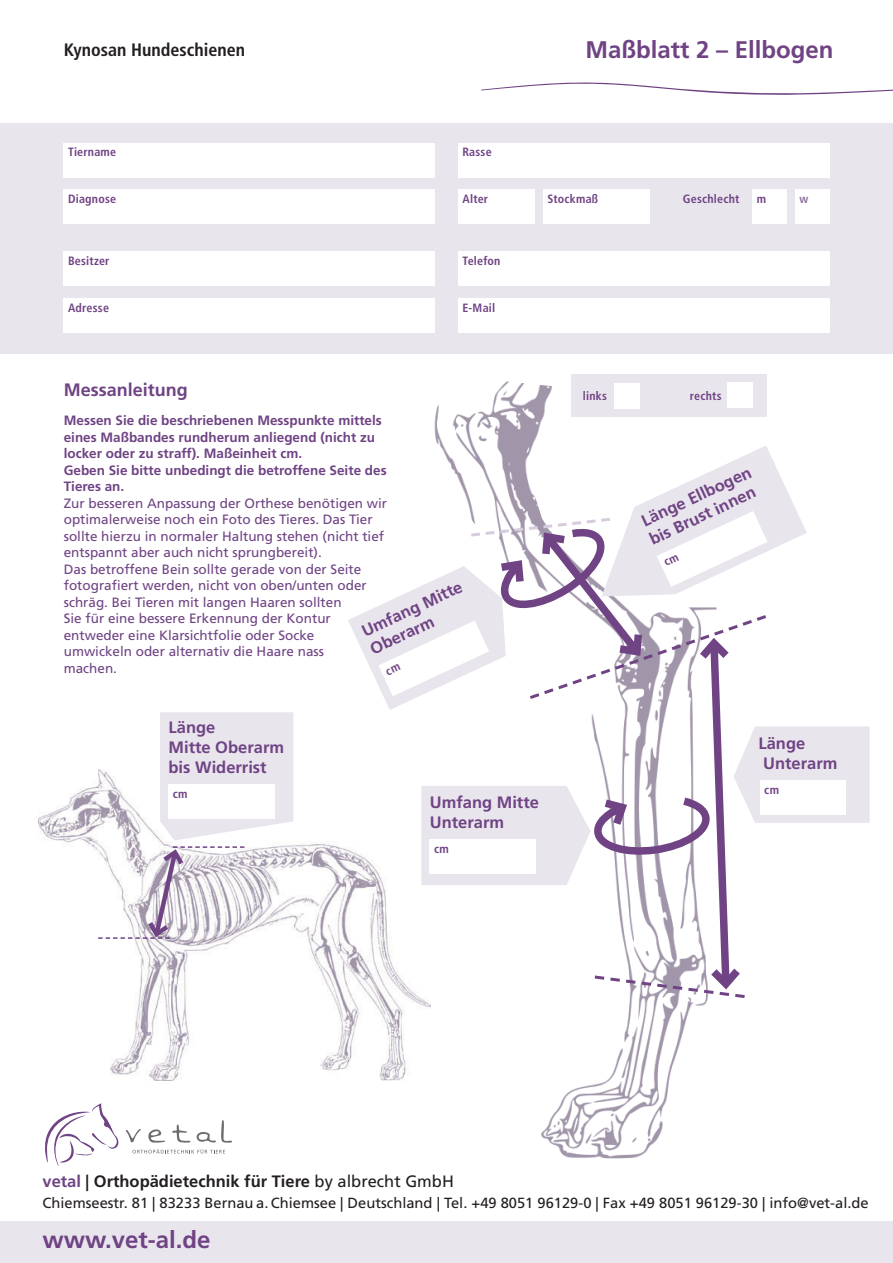
<style>
.page{position:relative;width:893px;height:1263px;background:#fff}
.page>*{position:absolute;margin:0;border:0;box-sizing:border-box;transform-origin:0 0}
.t1{font:700 24px "Frutiger LT Std";color:#6f4384}
.t2{font:700 condensed 18px "Frutiger LT Std";color:#231f20}
.t3{font:700 18px "Frutiger LT Std";color:#6f4384}
.t4{font:700 16.5px/19.8px "Frutiger LT Std";color:#6f4384}
.t5{font:700 16.5px "Frutiger LT Std";color:#231f20}
.t6{font:14.7px "Frutiger LT Std";color:#231f20}
.t7{font:13.5px/16.5px "Frutiger LT Std";color:#6f4384}
.t8{font:700 13.5px/16.5px "Frutiger LT Std";color:#6f4384}
.t9{font:700 condensed 12px "Frutiger LT Std";letter-spacing:.015em;color:#6f4384}
.t10{font:700 condensed 12px "Frutiger LT Pro";letter-spacing:.015em;color:#6f4384}
.t11{font:700 condensed 12px "Frutiger LT Std";color:#91719e}
.s1{color:#6f4384}
.s2{font-weight:400}
</style>
<div class="page">
<svg style="left:481px;top:82px;width:412px;height:13px"></svg>
<div style="left:0;top:1221px;width:893px;height:42px;background:#e9e5ed"></div>
<svg style="left:148px;top:1129px;width:17px;height:13px"></svg>
<svg style="left:172px;top:1124px;width:18px;height:19px"></svg>
<svg style="left:196px;top:1120px;width:36px;height:23px"></svg>
<svg style="left:126px;top:1129px;width:15px;height:13px"></svg>
<svg style="left:45px;top:1103px;width:74px;height:63px"></svg>
<svg style="left:132px;top:1149px;width:93px;height:4px"></svg>
<div style="left:0;top:123px;width:893px;height:231px;background:#e9e5ed"></div>
<div style="left:64px;top:143px;width:371px;height:34px;background:#fff"></div>
<div style="left:458px;top:190px;width:77px;height:34px;background:#fff"></div>
<div style="left:543px;top:190px;width:106px;height:34px;background:#fff"></div>
<div style="left:64px;top:190px;width:371px;height:34px;background:#fff"></div>
<div style="left:64px;top:252px;width:371px;height:34px;background:#fff"></div>
<div style="left:64px;top:298px;width:371px;height:34px;background:#fff"></div>
<div style="left:458px;top:252px;width:371px;height:34px;background:#fff"></div>
<div style="left:458px;top:298px;width:371px;height:34px;background:#fff"></div>
<div style="left:458px;top:143px;width:371px;height:34px;background:#fff"></div>
<div style="left:753px;top:190px;width:34px;height:34px;background:#fff"></div>
<div style="left:795px;top:190px;width:34px;height:34px;background:#fff"></div>
<img style="left:39px;top:769px;width:367px;height:311px">
<svg style="left:98px;top:846px;width:146px;height:94px"></svg>
<svg style="left:160px;top:712px;width:133px;height:128px;background:#ebe7ee"></svg>
<div style="left:169px;top:784px;width:106px;height:35px;background:#fff"></div>
<img style="left:411px;top:381px;width:297px;height:777px">
<div style="left:571px;top:374px;width:195px;height:43px;background:#e9e5ed"></div>
<div style="left:615px;top:383px;width:25px;height:26px;background:#fff"></div>
<div style="left:727px;top:382px;width:25px;height:26px;background:#fff"></div>
<svg style="left:348px;top:445px;width:522px;height:555px"></svg>
<h2 class="t2" style="left:64px;top:39px;width:183px">Kynosan Hundeschienen</h2>
<h1 class="t1" style="left:585px;top:36px;width:250px">Maßblatt 2 – Ellbogen</h1>
<p class="t9" style="left:68px;top:145px;width:50px">Tiername</p>
<p class="t9" style="left:68px;top:192px;width:50px">Diagnose</p>
<p class="t9" style="left:462px;top:192px;width:27px">Alter</p>
<p class="t9" style="left:547px;top:192px;width:52px">Stockmaß</p>
<p class="t9" style="left:683px;top:192px;width:58px">Geschlecht</p>
<p class="t9" style="left:462px;top:145px;width:31px">Rasse</p>
<p class="t9" style="left:757px;top:192px;width:11px">m</p>
<p class="t11" style="left:799px;top:192px;width:10px">w</p>
<p class="t10" style="left:68px;top:254px;width:43px">Besitzer</p>
<p class="t10" style="left:68px;top:300px;width:43px">Adresse</p>
<p class="t9" style="left:462px;top:254px;width:40px">Telefon</p>
<p class="t9" style="left:462px;top:300px;width:34px">E-Mail</p>
<h2 class="t3" style="left:64px;top:379px;width:126px">Messanleitung</h2>
<p class="t8" style="left:64px;top:413px;width:324px">Messen Sie die beschriebenen Messpunkte mittels eines Maßbandes rundherum anliegend (nicht zu locker oder zu straff). Maßeinheit cm.<br>Geben Sie bitte unbedingt die betroffene Seite des Tieres an.</p>
<p class="t7" style="left:64px;top:495px;width:325px">Zur besseren Anpassung der Orthese benötigen wir optimalerweise noch ein Foto des Tieres. Das Tier sollte hierzu in normaler Haltung stehen (nicht tief entspannt aber auch nicht sprungbereit).<br>Das betroffene Bein sollte gerade von der Seite fotografiert werden, nicht von oben/unten oder schräg. Bei Tieren mit langen Haaren sollten<br>Sie für eine bessere Erkennung der Kontur entweder eine Klarsichtfolie oder Socke<br>umwickeln oder alternativ die Haare nass<br>machen.</p>
<p class="t4" style="left:358px;top:623px;width:111px;rotate:-25deg">Umfang Mitte<br>Oberarm</p>
<p class="t4" style="left:169px;top:718px;width:117px">Länge<br>Mitte Oberarm bis Widerrist</p>
<p class="t9" style="left:173px;top:786px;width:16px">cm</p>
<p class="t4" style="left:430px;top:793px;width:111px">Umfang Mitte<br>Unterarm</p>
<p class="t9" style="left:434px;top:842px;width:16px">cm</p>
<p class="t9" style="left:583px;top:389px;width:26px">links</p>
<p class="t9" style="left:690px;top:389px;width:33px">rechts</p>
<p class="t4" style="left:638px;top:513px;width:121px;rotate:-25deg">Länge Ellbogen bis Brust innen</p>
<p class="t4" style="left:758px;top:733px;width:80px">Länge<br>Unterarm</p>
<p class="t9" style="left:764px;top:782px;width:16px">cm</p>
<p class="t5" style="left:43px;top:1172px;width:413px"><span class="s1">vetal</span> | Orthopädietechnik für Tiere <span class="s2">by albrecht GmbH</span></p>
<p class="t6" style="left:43px;top:1194px;width:828px">Chiemseestr. 81 | 83233 Bernau a. Chiemsee | Deutschland | Tel. +49 8051 96129-0 | Fax +49 8051 96129-30 | info@vet-al.de</p>
<h1 class="t1" style="left:43px;top:1225px;width:170px">www.vet-al.de</h1>
</div>
